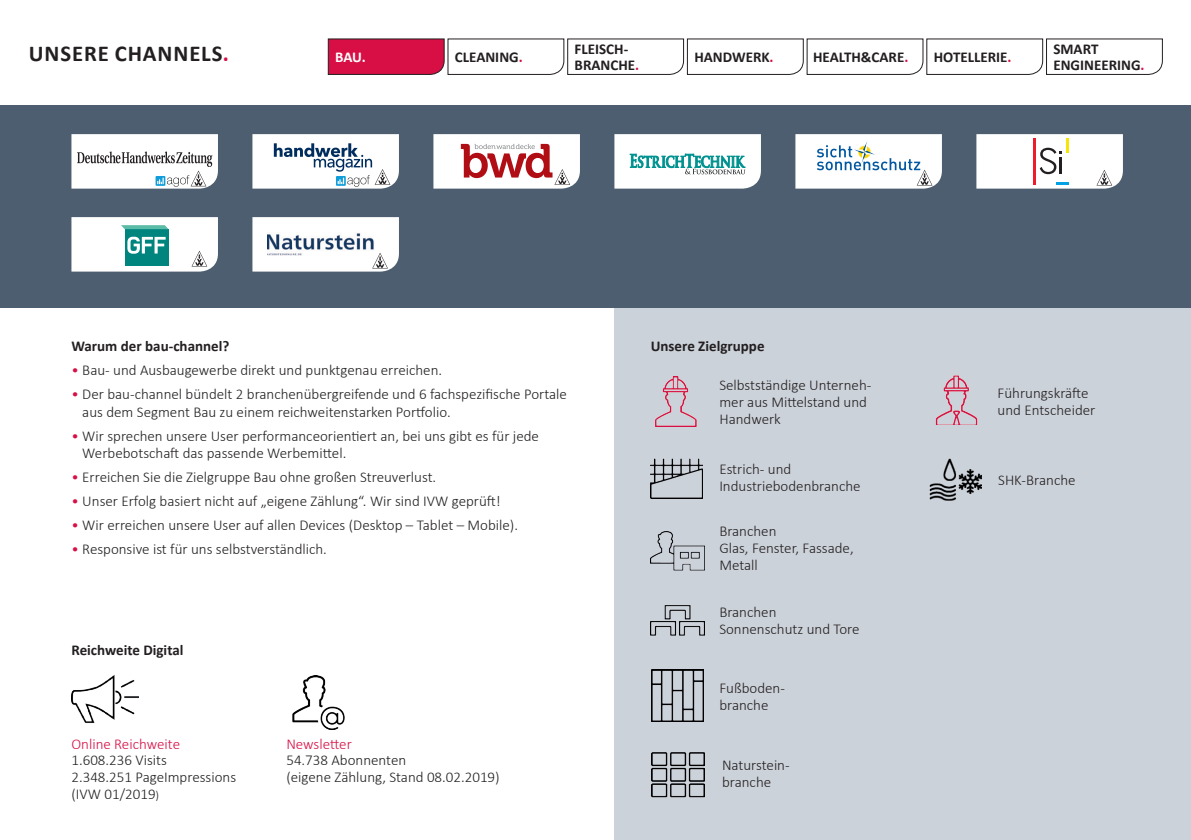
<style>
.page{position:relative;width:1191px;height:840px;background:#fff}
.page>*{position:absolute;margin:0;border:0;box-sizing:border-box;transform-origin:0 0}
.Grundschrift{font:700 22.8px "Calibri";letter-spacing:.04em;color:#231f20}
.Grundschrift-2{font:300 15px/17px "Calibri";color:#231f20}
.Grundschrift-3{font:700 15px/15.8px "Calibri";color:#231f20}
.Grundschrift-4{font:300 15px "Calibri";color:#d70f45}
.t1{font:700 15px "Calibri";color:#fff}
.s1{color:#d70f45}
.s2{font-size:12px}
</style>
<div class="page">
<div style="left:614px;top:307px;width:577px;height:532px;background:#ccd2da"></div>
<div style="left:0;top:105px;width:1191px;height:202px;background:#4c5e70"></div>
<svg style="left:614px;top:134px;width:147px;height:54px;background:#deeeee"></svg>
<svg style="left:71px;top:134px;width:147px;height:54px;background:#e7e9e9"></svg>
<svg style="left:252px;top:134px;width:147px;height:54px;background:#dfe5ea"></svg>
<svg style="left:433px;top:134px;width:147px;height:54px;background:#ebced0"></svg>
<svg style="left:795px;top:134px;width:147px;height:54px;background:#e9eff2"></svg>
<svg style="left:976px;top:134px;width:147px;height:54px;background:#f3f1f0"></svg>
<svg style="left:71px;top:217px;width:147px;height:54px;background:#cde5e4"></svg>
<svg style="left:252px;top:217px;width:147px;height:54px;background:#e7e9ed"></svg>
<img style="left:71px;top:675px;width:67px;height:48px">
<img style="left:292px;top:675px;width:53px;height:53px">
<img style="left:651px;top:458px;width:51px;height:40px">
<img style="left:651px;top:531px;width:53px;height:38px">
<img style="left:651px;top:605px;width:53px;height:31px">
<img style="left:652px;top:669px;width:52px;height:52px">
<img style="left:929px;top:458px;width:52px;height:43px">
<img style="left:652px;top:752px;width:52px;height:46px">
<img style="left:655px;top:376px;width:42px;height:50px">
<img style="left:935px;top:375px;width:43px;height:49px">
<svg style="left:328px;top:38px;width:834px;height:37px"></svg>
<p class="Grundschrift" style="left:29px;top:38px;width:202px">UNSERE CHANNELS<span class="s1">.</span></p>
<p class="t1" style="left:335px;top:46px;width:32px">BAU.</p>
<p class="Grundschrift-3" style="left:455px;top:49px;width:69px">CLEANING<span class="s1">.</span></p>
<p class="Grundschrift-3" style="left:694px;top:49px;width:81px">HANDWERK<span class="s1">.</span></p>
<p class="Grundschrift-3" style="left:813px;top:49px;width:97px">HEALTH&amp;CARE<span class="s1">.</span></p>
<p class="Grundschrift-3" style="left:933px;top:49px;width:79px">HOTELLERIE<span class="s1">.</span></p>
<p class="Grundschrift-3" style="left:1053px;top:41px;width:93px">SMART<br>ENGINEERING<span class="s1">.</span></p>
<p class="Grundschrift-3" style="left:574px;top:41px;width:66px">FLEISCH-<br>BRANCHE<span class="s1">.</span></p>
<p class="Grundschrift-3" style="left:71px;top:338px;width:159px">Warum der bau-channel?</p>
<p class="Grundschrift-2" style="left:71px;top:361px;width:372px"><span class="s1">•</span> Bau- und Ausbaugewerbe direkt und punktgenau erreichen.</p>
<p class="Grundschrift-2" style="left:82px;top:385px;width:486px;text-indent:-11px"><span class="s1">•</span> Der bau-channel bündelt 2 branchenübergreifende und 6 fachspezifische Portale aus dem Segment Bau zu einem reichweitenstarken Portfolio.</p>
<p class="Grundschrift-2" style="left:82px;top:426px;width:458px;text-indent:-11px"><span class="s1">•</span> Wir sprechen unsere User performanceorientiert an, bei uns gibt es für jede<br>Werbebotschaft das passende Werbemittel.</p>
<p class="Grundschrift-2" style="left:71px;top:468px;width:366px"><span class="s1">•</span> Erreichen Sie die Zielgruppe Bau ohne großen Streuverlust.</p>
<p class="Grundschrift-2" style="left:71px;top:492px;width:431px"><span class="s1">•</span> Unser Erfolg basiert nicht auf „eigene Zählung“. Wir sind IVW geprüft!</p>
<p class="Grundschrift-2" style="left:71px;top:516px;width:448px"><span class="s1">•</span> Wir erreichen unsere User auf allen Devices (Desktop – Tablet – Mobile).</p>
<p class="Grundschrift-2" style="left:71px;top:540px;width:257px"><span class="s1">•</span> Responsive ist für uns selbstverständlich.</p>
<p class="Grundschrift-3" style="left:71px;top:641px;width:114px">Reichweite Digital</p>
<p class="Grundschrift-4" style="left:71px;top:734px;width:110px">Online Reichweite</p>
<p class="Grundschrift-4" style="left:286px;top:734px;width:67px">Newsletter</p>
<p class="Grundschrift-2" style="left:71px;top:751px;width:166px">1.608.236 Visits<br>2.348.251 PageImpressions (IVW 01/2019<span class="s2">)</span></p>
<p class="Grundschrift-2" style="left:286px;top:751px;width:215px">54.738 Abonnenten<br>(eigene Zählung, Stand 08.02.2019)</p>
<p class="Grundschrift-3" style="left:651px;top:338px;width:115px">Unsere Zielgruppe</p>
<p class="Grundschrift-2" style="left:719px;top:376px;width:153px">Selbstständige Unterneh&shy;mer aus Mittelstand und<br>Handwerk</p>
<p class="Grundschrift-2" style="left:997px;top:384px;width:99px">Führungskräfte und Entscheider</p>
<p class="Grundschrift-2" style="left:719px;top:460px;width:143px">Estrich- und<br>Industriebodenbranche</p>
<p class="Grundschrift-2" style="left:719px;top:522px;width:136px">Branchen<br>Glas, Fenster, Fassade,<br>Metall</p>
<p class="Grundschrift-2" style="left:719px;top:603px;width:142px">Branchen<br>Sonnenschutz und Tore</p>
<p class="Grundschrift-2" style="left:998px;top:471px;width:79px">SHK-Branche</p>
<p class="Grundschrift-2" style="left:719px;top:678px;width:67px">Fußboden&shy;branche</p>
<p class="Grundschrift-2" style="left:722px;top:756px;width:69px">Naturstein&shy;branche</p>
</div>
